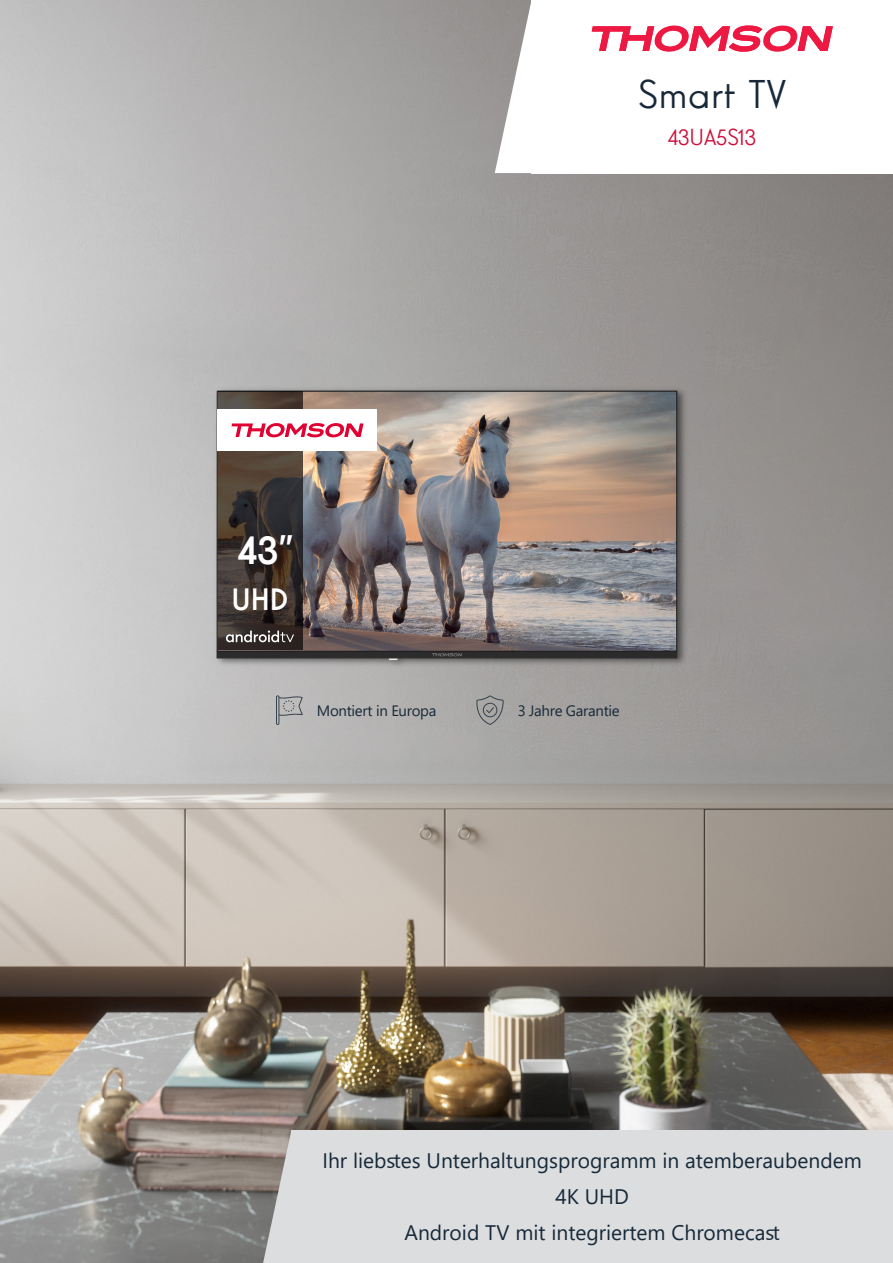
<style>
.page{position:relative;width:893px;height:1263px;background:#fff}
.page>*{position:absolute;margin:0;border:0;box-sizing:border-box;transform-origin:0 0}
.t1{font:500 40.05px "Windlesham Pro";color:#fff}
.t2{font:39px "Windlesham Pro";color:#172938}
.t3{font:500 30.15px "Windlesham Pro";color:#fff}
.t4{font:22.5px "Windlesham Pro";color:#cd123d}
.t5{font:21px/36px "Segoe UI";color:#172938;text-align:center}
.t6{font:15px "Segoe UI";letter-spacing:-.02em;color:#172938}
</style>
<div class="page">
<img style="left:0;top:0;width:893px;height:1263px">
<div style="left:531px;top:0;width:362px;height:173px;background:#fff"></div>
<div style="left:291px;top:1130px;width:602px;height:133px;background:#dcdddf"></div>
<svg style="left:263px;top:1130px;width:28px;height:133px;background:#b3afad"></svg>
<svg style="left:592px;top:25px;width:241px;height:27px"></svg>
<svg style="left:495px;top:0;width:36px;height:173px"></svg>
<img style="left:143px;top:345px;width:608px;height:380px">
<svg style="left:218px;top:392px;width:84px;height:258px;background:#3f3530"></svg>
<div style="left:218px;top:409px;width:159px;height:42px;background:#fff"></div>
<svg style="left:231px;top:423px;width:132px;height:14px"></svg>
<svg style="left:226px;top:630px;width:68px;height:12px"></svg>
<svg style="left:276px;top:695px;width:27px;height:30px"></svg>
<svg style="left:476px;top:695px;width:28px;height:30px"></svg>
<h2 class="t2" style="left:638px;top:68px;width:150px">Smart TV</h2>
<p class="t4" style="left:668px;top:122px;width:89px">43UA S5 13</p>
<h1 class="t1" style="left:238px;top:522px;width:58px">43“</h1>
<h3 class="t3" style="left:231px;top:579px;width:59px">UHD</h3>
<p class="t6" style="left:317px;top:696px;width:121px">Montiert in Europa</p>
<p class="t6" style="left:518px;top:696px;width:103px">3 Jahre Garantie</p>
<p class="t5" style="left:322px;top:1141px;width:541px">Ihr liebstes Unterhaltungsprogramm in atemberaubendem<br>K4 UHD<br>Android TV mit integriertem Chromecast</p>
</div>
